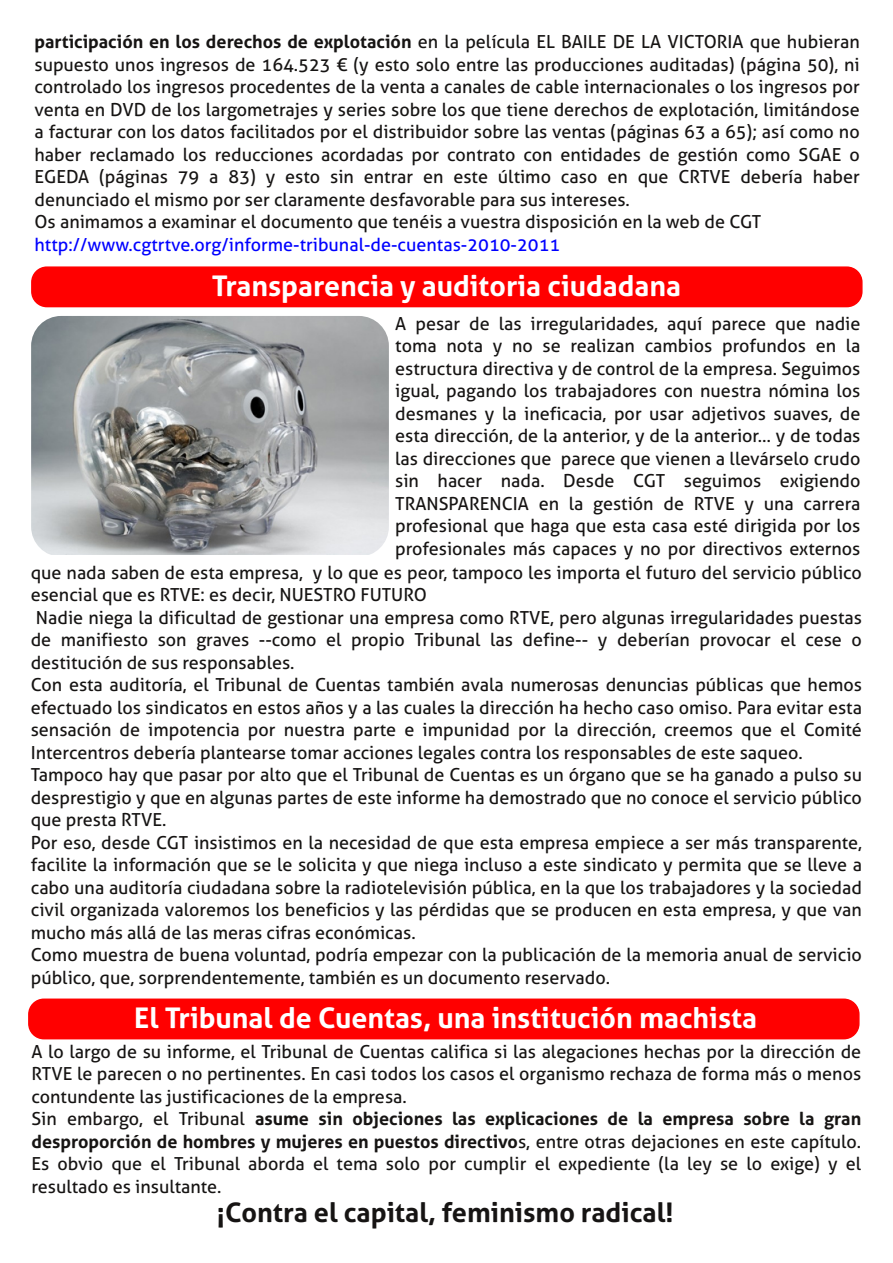
<style>
.page{position:relative;width:893px;height:1263px;background:#fff}
.page>*{position:absolute;margin:0;border:0;box-sizing:border-box;transform-origin:0 0}
.t1{font:700 28.5px "Aller";color:#fff}
.t2{font:700 27px "Aller";color:#161413}
.t3{font:18px/22.5px "Aller";color:#161413}
.t4{font:18px "Aller";color:#00f}
.s1{font-weight:700}
</style>
<div class="page">
<div style="left:32px;top:267px;width:830px;height:40px;background:#f00;border-radius:15px"></div>
<div style="left:31px;top:266px;width:831px;height:41px;border:2px solid #f00;border-radius:15px"></div>
<div style="left:29px;top:999px;width:830px;height:40px;background:#f00;border-radius:15px"></div>
<div style="left:28px;top:998px;width:832px;height:41px;border:2px solid #f00;border-radius:15px"></div>
<img style="left:31px;top:316px;width:358px;height:238px">
<p class="t3" style="left:34px;top:31px;width:827px"><span class="s1">participación en los derechos de explotación</span> en la película EL BAILE DE LA VICTORIA que hubieran supuesto unos ingresos de 164.523 € (y esto solo entre las producciones auditadas) (página 50), ni controlado los ingresos procedentes de la venta a canales de cable internacionales o los ingresos por venta en DVD de los largometrajes y series sobre los que tiene derechos de explotación, limitándose a facturar con los datos facilitados por el distribuidor sobre las ventas (páginas 63 a 65); así como no haber reclamado los reducciones acordadas por contrato con entidades de gestión como SGAE o EGEDA (páginas 79 a 83) y esto sin entrar en este último caso en que CRTVE debería haber denunciado el mismo por ser claramente desfavorable para sus intereses.<br>Os animamos a examinar el documento que tenéis a vuestra disposición en la web de CGT</p>
<p class="t4" style="left:34px;top:234px;width:527px">http://www.cgtrtve.org/informe-tribunal-de-cuentas-2010-2011</p>
<h1 class="t1" style="left:212px;top:269px;width:471px">Transparencia y auditoria ciudadana</h1>
<p class="t3" style="left:395px;top:312px;width:467px;text-align:justify">A pesar de las irregularidades, aquí parece que nadie toma nota y no se realizan cambios profundos en la estructura directiva y de control de la empresa. Seguimos igual, pagando los trabajadores con nuestra nómina los desmanes y la ineficacia, por usar adjetivos suaves, de esta dirección, de la anterior, y de la anterior… y de todas las direcciones que parece que vienen a llevárselo crudo sin hacer nada. Desde CGT seguimos exigiendo TRANSPARENCIA en la gestión de RTVE y una carrera profesional que haga que esta casa esté dirigida por los profesionales más capaces y no por directivos externos</p>
<p class="t3" style="left:31px;top:561px;width:833px">que nada saben de esta empresa, y lo que es peor, tampoco les importa el futuro del servicio público esencial que es RTVE: es decir, NUESTRO FUTURO<br>Nadie niega la dificultad de gestionar una empresa como RTVE, pero algunas irregularidades puestas de manifiesto son graves --como el propio Tribunal las define-- y deberían provocar el cese o destitución de sus responsables.<br>Con esta auditoría, el Tribunal de Cuentas también avala numerosas denuncias públicas que hemos efectuado los sindicatos en estos años y a las cuales la dirección ha hecho caso omiso. Para evitar esta sensación de impotencia por nuestra parte e impunidad por la dirección, creemos que el Comité Intercentros debería plantearse tomar acciones legales contra los responsables de este saqueo.<br>Tampoco hay que pasar por alto que el Tribunal de Cuentas es un órgano que se ha ganado a pulso su desprestigio y que en algunas partes de este informe ha demostrado que no conoce el servicio público que presta RTVE.<br>Por eso, desde CGT insistimos en la necesidad de que esta empresa empiece a ser más transparente, facilite la información que se le solicita y que niega incluso a este sindicato y permita que se lleve a cabo una auditoría ciudadana sobre la radiotelevisión pública, en la que los trabajadores y la sociedad civil organizada valoremos los beneficios y las pérdidas que se producen en esta empresa, y que van mucho más allá de las meras cifras económicas.<br>Como muestra de buena voluntad, podría empezar con la publicación de la memoria anual de servicio público, que, sorprendentemente, también es un documento reservado.</p>
<h1 class="t1" style="left:134px;top:1001px;width:624px">El Tribunal de Cuentas, una institución machista</h1>
<p class="t3" style="left:32px;top:1040px;width:831px">A lo largo de su informe, el Tribunal de Cuentas califica si las alegaciones hechas por la dirección de RTVE le parecen o no pertinentes. En casi todos los casos el organismo rechaza de forma más o menos contundente las justificaciones de la empresa.<br>Sin embargo, el Tribunal <span class="s1">asume sin objeciones las explicaciones de la empresa sobre la gran desproporción de hombres y mujeres en puestos directivo</span>s, entre otras dejaciones en este capítulo.<br>Es obvio que el Tribunal aborda el tema solo por cumplir el expediente (la ley se lo exige) y el resultado es insultante.</p>
<h2 class="t2" style="left:217px;top:1197px;width:458px">¡Contra el capital, feminismo radical!</h2>
</div>
